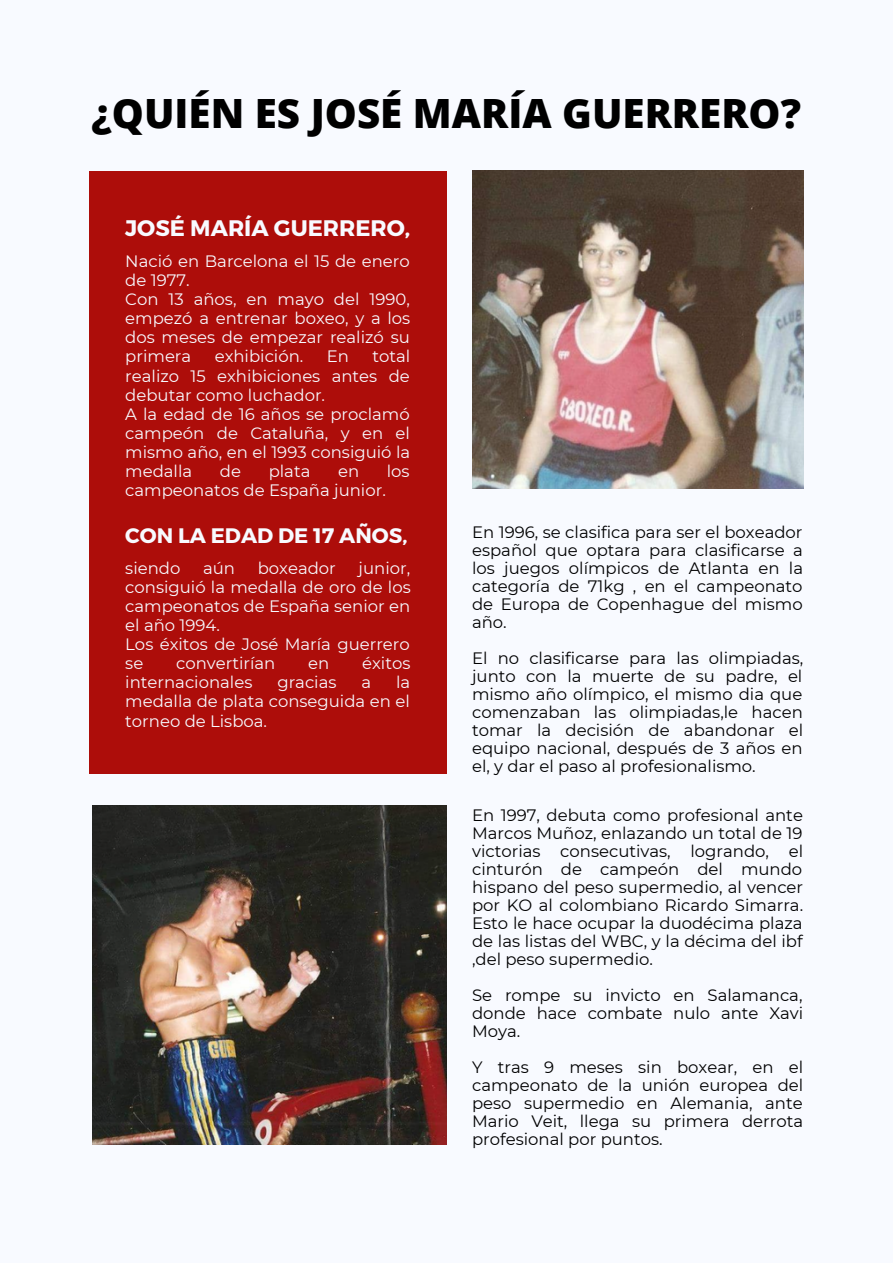
<style>
.page{position:relative;width:893px;height:1264px;background:#fff}
.page>*{position:absolute;margin:0;border:0;box-sizing:border-box;transform-origin:0 0}
.t1{font:800 40.35px "Open Sans";color:#000}
.t2{font:700 22.5px "Montserrat";color:#f8faff}
.t3{font:700 21px "Montserrat";color:#f8faff}
.t4{font:16.5px/18px "Montserrat";color:#000;text-align:justify}
.t5{font:16.5px/19px "Montserrat";color:#f8faff;text-align:justify}
</style>
<div class="page">
<div style="left:0;top:0;width:892px;height:1262px;background:#f8faff"></div>
<img style="left:472px;top:170px;width:331px;height:318px">
<img style="left:92px;top:805px;width:355px;height:339px">
<div style="left:89px;top:171px;width:357px;height:602px;background:#ad0d0a"></div>
<p class="t1" style="left:92px;top:85px;width:711px">¿QUIÉN ES JOSÉ MARÍA GUERRERO?</p>
<p class="t2" style="left:125px;top:213px;width:286px">JOSÉ MARÍA GUERRERO,</p>
<p class="t5" style="left:125px;top:251px;width:286px">Nació en Barcelona el 15 de enero de 1977.</p>
<p class="t5" style="left:125px;top:289px;width:286px">Con 13 años, en mayo del 1990, empezó a entrenar boxeo, y a los dos meses de empezar realizó su primera</p>
<p class="t5" style="left:125px;top:347px;width:286px;text-indent:247px">total realizo 15 exhibiciones antes de debutar como luchador.</p>
<p class="t5" style="left:125px;top:404px;width:286px">A la edad de 16 años se proclamó campeón de Cataluña, y en el mismo año, en el 1993 consiguió la medalla</p>
<p class="t5" style="left:215px;top:347px;width:90px">exhibición.</p>
<p class="t5" style="left:327px;top:347px;width:24px">En</p>
<p class="t5" style="left:220px;top:461px;width:23px">de</p>
<p class="t5" style="left:269px;top:461px;width:43px">plata</p>
<p class="t5" style="left:338px;top:461px;width:23px">en</p>
<p class="t5" style="left:387px;top:461px;width:24px">los</p>
<p class="t5" style="left:125px;top:481px;width:262px">campeonatos de España junior.</p>
<p class="t3" style="left:125px;top:521px;width:283px">CON LA EDAD DE 17 AÑOS,</p>
<p class="t5" style="left:125px;top:558px;width:57px">siendo</p>
<p class="t5" style="left:203px;top:558px;width:33px">aún</p>
<p class="t5" style="left:258px;top:558px;width:80px">boxeador</p>
<p class="t5" style="left:125px;top:558px;width:287px;text-indent:233px">junior, consiguió la medalla de oro de los campeonatos de España senior en el año 1994.</p>
<p class="t5" style="left:125px;top:634px;width:286px">Los éxitos de José María guerrero se</p>
<p class="t5" style="left:176px;top:653px;width:101px">convertirían</p>
<p class="t5" style="left:308px;top:653px;width:23px">en</p>
<p class="t5" style="left:362px;top:653px;width:50px">éxitos</p>
<p class="t5" style="left:125px;top:673px;width:129px">internacionales</p>
<p class="t5" style="left:277px;top:673px;width:61px">gracias</p>
<p class="t5" style="left:361px;top:673px;width:11px">a</p>
<p class="t5" style="left:125px;top:673px;width:286px;text-indent:271px">la medalla de plata conseguida en el torneo de Lisboa.</p>
<p class="t4" style="left:472px;top:523px;width:332px">En 1996, se clasifica para ser el boxeador español que optara para clasificarse a los juegos olímpicos de Atlanta en la categoría de 71kg , en el campeonato de Europa de Copenhague del mismo año.</p>
<p class="t4" style="left:472px;top:649px;width:333px">El no clasificarse para las olimpiadas, junto con la muerte de su padre, el mismo año olímpico, el mismo dia que comenzaban las olimpiadas,le hacen tomar la decisión de abandonar el equipo nacional, después de 3 años en el, y dar el paso al profesionalismo.</p>
<p class="t4" style="left:472px;top:805px;width:332px">En 1997, debuta como profesional ante Marcos Muñoz, enlazando un total de 19 victorias consecutivas, logrando, el cinturón de campeón del mundo hispano del peso supermedio, al vencer por KO al colombiano Ricardo Simarra.<br>Esto le hace ocupar la duodécima plaza de las listas del WBC, y la décima del ibf ,del peso supermedio.</p>
<p class="t4" style="left:472px;top:985px;width:333px">Se rompe su invicto en Salamanca, donde hace combate nulo ante Xavi Moya.</p>
<p class="t4" style="left:472px;top:1057px;width:333px">Y tras 9 meses sin boxear, en el campeonato de la unión europea del peso supermedio en Alemania, ante Mario Veit, llega su primera derrota profesional por puntos.</p>
</div>
